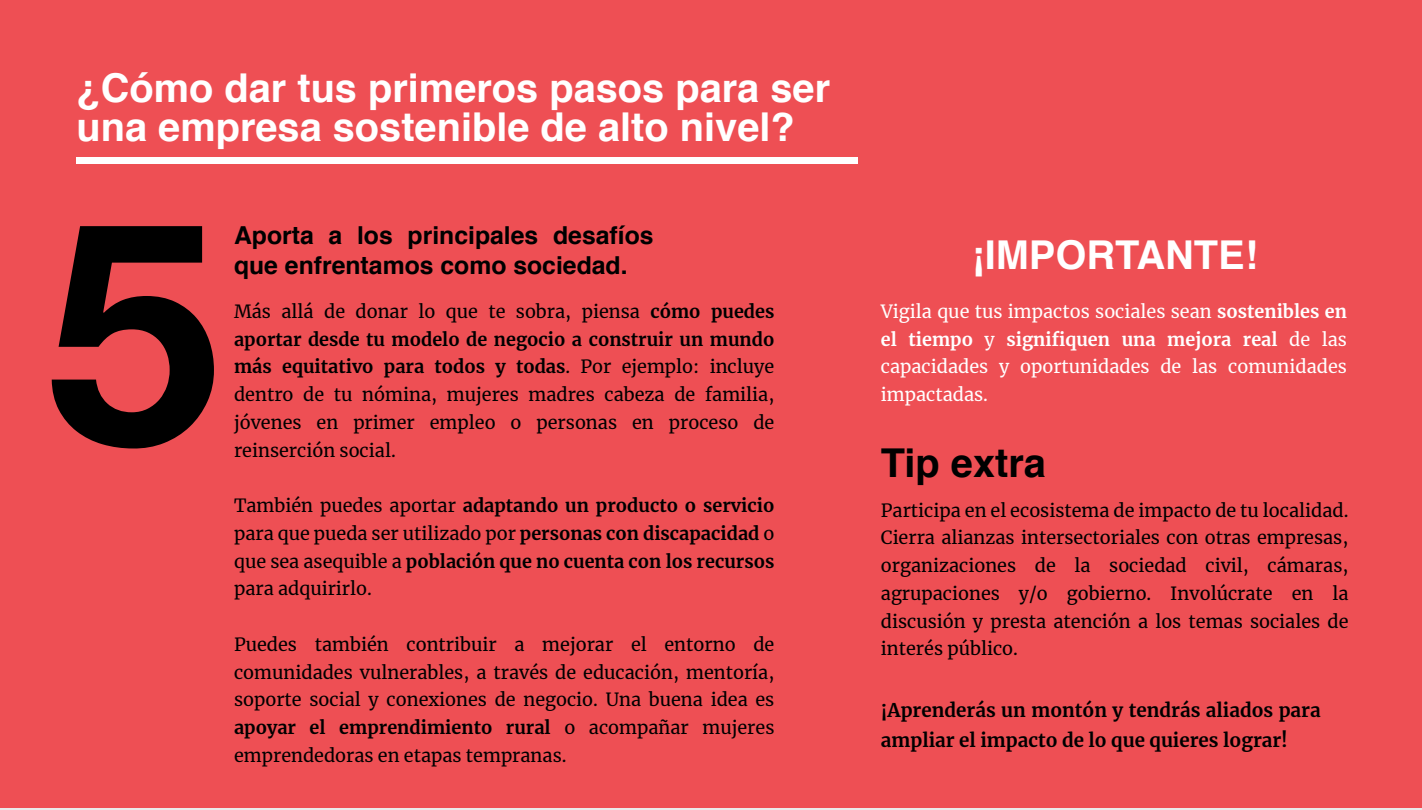
<style>
.page{position:relative;width:1422px;height:810px;background:#fff}
.page>*{position:absolute;margin:0;border:0;box-sizing:border-box;transform-origin:0 0}
.t1{font:700 39.75px/39px "Helvetica";color:#fff}
.t2{font:700 39.75px "Helvetica";color:#000}
.t3{font:700 24.75px/30px "Helvetica";color:#000}
.t4{font:700 18.75px/30px "Merriweather";color:#000}
.t5{font:18px/27.8px "Merriweather";color:#000;text-align:justify}
.t6{font:700 18px/27.8px "Merriweather";color:#000;text-align:justify}
.t7{font:18px/27.8px "Merriweather";color:#fff;text-align:justify}
.s1{font-weight:700}
.s2{font-weight:400}
</style>
<div class="page">
<div style="left:0;top:0;width:1421px;height:810px;background:#ee4f54"></div>
<hr style="left:0;top:809px;width:1421px;height:1px;background:#eaeaea">
<div style="left:76px;top:158px;width:782px;height:6px;background:#fff"></div>
<svg style="left:52px;top:226px;width:162px;height:223px"></svg>
<h1 class="t1" style="left:76px;top:69px;width:755px">¿Cómo dar tus primeros pasos para ser una empresa sostenible de alto nivel?</h1>
<h2 class="t3" style="left:234px;top:220px;width:421px">Aporta a los principales desafíos que enfrentamos como sociedad.</h2>
<p class="t5" style="left:234px;top:297px;width:542px">Más allá de donar lo que te sobra, piensa <span class="s1">cómo puedes aportar desde tu modelo de negocio a construir un mundo más equitativo para todos y todas</span>. Por ejemplo: incluye dentro de tu nómina, mujeres madres cabeza de familia, jóvenes en primer empleo o personas en proceso de reinserción social.</p>
<p class="t6" style="left:234px;top:491px;width:542px"><span class="s2">También puedes aportar</span> adaptando un producto o servicio <span class="s2">para que pueda ser utilizado por</span> personas con discapacidad <span class="s2">o que sea asequible a</span> población que no cuenta con los recursos <span class="s2">para adquirirlo.</span></p>
<p class="t5" style="left:234px;top:630px;width:542px">Puedes también contribuir a mejorar el entorno de comunidades vulnerables, a través de educación, mentoría, soporte social y conexiones de negocio. Una buena idea es <span class="s1">apoyar el emprendimiento rural</span> o acompañar mujeres emprendedoras en etapas tempranas.</p>
<h1 class="t1" style="left:971px;top:236px;width:288px">¡IMPORTANTE!</h1>
<p class="t7" style="left:880px;top:297px;width:467px">Vigila que tus impactos sociales sean <span class="s1">sostenibles en el tiempo</span> y <span class="s1">signifiquen una mejora real</span> de las capacidades y oportunidades de las comunidades impactadas.</p>
<h1 class="t2" style="left:880px;top:431px;width:166px">Tip extra</h1>
<p class="t5" style="left:880px;top:496px;width:469px">Participa en el ecosistema de impacto de tu localidad.<br>Cierra alianzas intersectoriales con otras empresas, organizaciones de la sociedad civil, cámaras, agrupaciones y/o gobierno. Involúcrate en la discusión y presta atención a los temas sociales de interés público.</p>
<p class="t4" style="left:880px;top:695px;width:441px">¡Aprenderás un montón y tendrás aliados para ampliar el impacto de lo que quieres lograr!</p>
</div>
